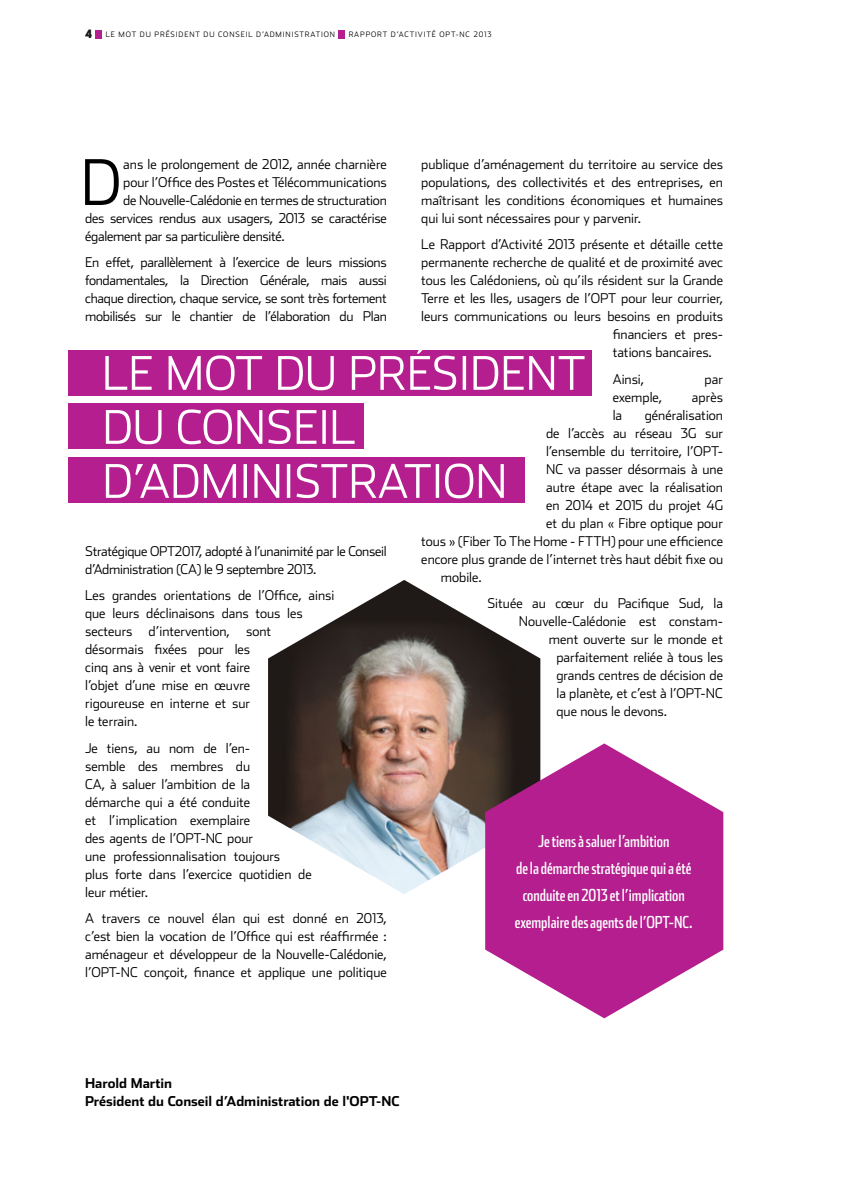
<style>
.page{position:relative;width:851px;height:1191px;background:#fff}
.page>*{position:absolute;margin:0;border:0;box-sizing:border-box;transform-origin:0 0}
.t1{font:300 63.15px "Stainless";color:#000}
.t2{font:16.5px/27px "Stainless Comp";color:#fff;text-align:center}
.t3{font:300 13.5px/18px "Stainless";color:#000;text-align:justify}
.t4{font:300 13.5px/18px "Stainless";letter-spacing:-.02em;color:#000}
.t5{font:700 13.5px/18px "Stainless";color:#000}
.t6{font:300 7.5px "Stainless";letter-spacing:.12em;color:#000}
.s1{font-family:"Intro Inline";font-weight:400;font-size:12px}
</style>
<div class="page">
<div style="left:95px;top:30px;width:7px;height:9px;background:#b41e8e"></div>
<div style="left:338px;top:30px;width:7px;height:9px;background:#b41e8e"></div>
<div style="left:68px;top:350px;width:523px;height:46px;background:#b41e8e"></div>
<div style="left:68px;top:403px;width:295px;height:46px;background:#b41e8e"></div>
<div style="left:68px;top:457px;width:456px;height:45px;background:#b41e8e"></div>
<svg style="left:106px;top:463px;width:397px;height:35px"></svg>
<svg style="left:106px;top:409px;width:248px;height:35px"></svg>
<svg style="left:105px;top:350px;width:479px;height:40px"></svg>
<img style="left:268px;top:580px;width:272px;height:314px">
<svg style="left:485px;top:743px;width:238px;height:275px;fill:#b41e8e"></svg>
<p class="t6" style="left:85px;top:30px;width:251px"><span class="s1">4</span> LE Mot du Président du Conseil d’administration</p>
<p class="t6" style="left:348px;top:30px;width:97px">rapport d’activité OPT</p>
<p class="t6" style="left:455px;top:30px;width:37px">-nc 2013</p>
<h1 class="t1" style="left:80px;top:145px;width:35px">D</h1>
<p class="t3" style="left:123px;top:155px;width:265px">ans le prolongement de 2012, année charnière</p>
<p class="t3" style="left:123px;top:173px;width:265px">pour l’Office des Postes et Télécommunications</p>
<p class="t4" style="left:123px;top:191px;width:265px">de Nouvelle-Calédonie en termes de structuration</p>
<p class="t4" style="left:85px;top:209px;width:303px">des services rendus aux usagers, 2013 se caractérise</p>
<p class="t4" style="left:85px;top:227px;width:199px">également par sa particulière densité.</p>
<p class="t3" style="left:85px;top:253px;width:303px">En effet, parallèlement à l’exercice de leurs missions fondamentales, la Direction Générale, mais aussi chaque direction, chaque service, se sont très fortement mobilisés sur le chantier de l’élaboration du Plan</p>
<p class="t4" style="left:85px;top:541px;width:303px">Stratégique OPT2017, adopté à l’unanimité par le Conseil d’Administration (CA) le 9 septembre 2013.</p>
<p class="t3" style="left:85px;top:586px;width:251px;text-align:left">Les grandes orientations de l’Office, ainsi que leurs déclinaisons dans tous les secteurs d’intervention, sont<br>désormais fixées pour les<br>cinq ans à venir et vont faire<br>l’objet d’une mise en œuvre<br>rigoureuse en interne et sur<br>le terrain.</p>
<p class="t3" style="left:85px;top:738px;width:228px;text-align:left">Je tiens, au nom de l’en-<br>semble des membres du<br>CA, à saluer l’ambition de la<br>démarche qui a été conduite<br>et l’implication exemplaire<br>des agents de l’OPT-NC pour<br>une professionnalisation toujours<br>plus forte dans l’exercice quotidien de leur métier.</p>
<p class="t3" style="left:85px;top:909px;width:303px">A travers ce nouvel élan qui est donné en 2013, c’est bien la vocation de l’Office qui est réaffirmée : aménageur et développeur de la Nouvelle-Calédonie, l’OPT-NC conçoit, finance et applique une politique</p>
<p class="t3" style="left:421px;top:155px;width:303px">publique d’aménagement du territoire au service des populations, des collectivités et des entreprises, en maîtrisant les conditions économiques et humaines qui lui sont nécessaires pour y parvenir.</p>
<p class="t3" style="left:421px;top:235px;width:303px">Le Rapport d’Activité 2013 présente et détaille cette permanente recherche de qualité et de proximité avec tous les Calédoniens, où qu’ils résident sur la Grande Terre et les I les, usagers de l’OPT</p>
<p class="t3" style="left:621px;top:289px;width:103px">pour leur courrier,</p>
<p class="t3" style="left:421px;top:307px;width:303px">leurs communications ou leurs besoins en produits</p>
<p class="t3" style="left:612px;top:325px;width:112px">financiers et pres-</p>
<p class="t3" style="left:612px;top:343px;width:99px">tations bancaires.</p>
<p class="t3" style="left:612px;top:370px;width:33px">Ainsi,</p>
<p class="t3" style="left:704px;top:370px;width:20px">par</p>
<p class="t3" style="left:612px;top:388px;width:51px">exemple,</p>
<p class="t3" style="left:691px;top:388px;width:33px">après</p>
<p class="t3" style="left:612px;top:406px;width:11px">la</p>
<p class="t3" style="left:644px;top:406px;width:80px">généralisation</p>
<p class="t3" style="left:546px;top:424px;width:178px">de l’accès au réseau 3G sur</p>
<p class="t3" style="left:546px;top:442px;width:178px">l’ensemble du territoire, l’OPT-</p>
<p class="t3" style="left:546px;top:460px;width:178px">NC va passer désormais à une</p>
<p class="t3" style="left:546px;top:478px;width:178px">autre étape avec la réalisation</p>
<p class="t3" style="left:546px;top:496px;width:178px">en 2014 et 2015 du projet 4G</p>
<p class="t3" style="left:546px;top:514px;width:178px">et du plan « Fibre optique pour</p>
<p class="t3" style="left:421px;top:532px;width:303px">tous » (Fiber To The Home - FTTH) pour une efficience</p>
<p class="t3" style="left:421px;top:550px;width:303px">encore plus grande de l’internet très haut débit fixe ou</p>
<p class="t3" style="left:441px;top:568px;width:41px">mobile.</p>
<p class="t3" style="left:487px;top:594px;width:237px">Située au cœur du Pacifique Sud, la</p>
<p class="t3" style="left:519px;top:612px;width:205px">Nouvelle-Calédonie est constam-</p>
<p class="t3" style="left:549px;top:630px;width:175px">ment ouverte sur le monde et</p>
<p class="t3" style="left:556px;top:648px;width:168px">parfaitement reliée à tous les</p>
<p class="t3" style="left:556px;top:666px;width:168px">grands centres de décision de</p>
<p class="t3" style="left:556px;top:684px;width:159px">la planète, et c’est à l’OPT-NC</p>
<p class="t3" style="left:556px;top:702px;width:110px">que nous le devons.</p>
<p class="t2" style="left:515px;top:827px;width:179px">Je tiens à saluer l’ambition<br>de la démarche stratégique qui a été conduite en 2013 et l’implication exemplaire des agents de l’OPT-NC.</p>
<p class="t5" style="left:85px;top:1073px;width:316px">Harold Martin<br>Président du Conseil d’Administration de l'OPT-NC</p>
</div>
